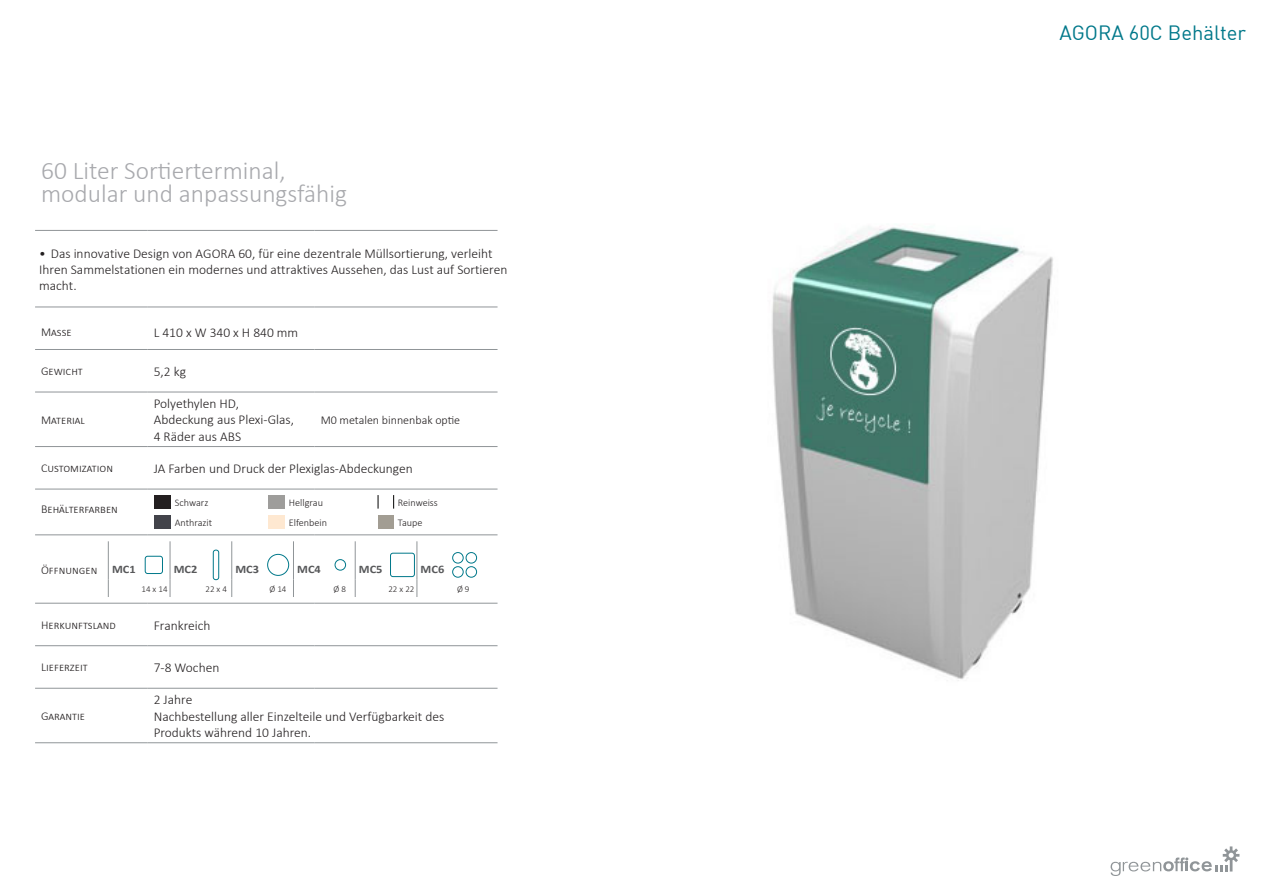
<style>
.page{position:relative;width:1263px;height:893px;background:#fff}
.page>*{position:absolute;margin:0;border:0;box-sizing:border-box;transform-origin:0 0}
.t1{font:300 25.5px/22.5px "Calibri";color:#a8a9ad}
.t2{font:20.25px "DIN";color:#00788a}
.t3{font:300 13.5px/16.2px "Calibri";color:#231f20}
.t4{font:300 12px "Calibri";color:#231f20}
.t5{font:700 11.55px "Calibri";color:#57585a;scale:1.08 1}
.t6{font:300 10.2px "Calibri";color:#231f20}
.t7{font:300 9px "Calibri";color:#231f20}
.s1{font-weight:700;font-size:11.55px;color:#57585a}
</style>
<div class="page">
<hr style="left:35px;top:230px;width:113px;height:1px;background:#909598">
<hr style="left:148px;top:230px;width:167px;height:1px;background:#909598">
<hr style="left:315px;top:230px;width:182px;height:1px;background:#909598">
<hr style="left:35px;top:307px;width:113px;height:1px;background:#909598">
<hr style="left:148px;top:307px;width:167px;height:1px;background:#909598">
<hr style="left:315px;top:307px;width:182px;height:1px;background:#909598">
<hr style="left:35px;top:349px;width:113px;height:1px;background:#909598">
<hr style="left:148px;top:349px;width:167px;height:1px;background:#909598">
<hr style="left:315px;top:349px;width:182px;height:1px;background:#909598">
<hr style="left:35px;top:392px;width:113px;height:1px;background:#909598">
<hr style="left:148px;top:392px;width:167px;height:1px;background:#909598">
<hr style="left:315px;top:392px;width:182px;height:1px;background:#909598">
<hr style="left:35px;top:446px;width:113px;height:1px;background:#909598">
<hr style="left:148px;top:446px;width:167px;height:1px;background:#909598">
<hr style="left:315px;top:446px;width:182px;height:1px;background:#909598">
<hr style="left:35px;top:489px;width:113px;height:1px;background:#909598">
<hr style="left:148px;top:489px;width:167px;height:1px;background:#909598">
<hr style="left:315px;top:489px;width:182px;height:1px;background:#909598">
<hr style="left:35px;top:535px;width:113px;height:1px;background:#909598">
<hr style="left:148px;top:535px;width:167px;height:1px;background:#909598">
<hr style="left:315px;top:535px;width:182px;height:1px;background:#909598">
<hr style="left:35px;top:603px;width:113px;height:1px;background:#909598">
<hr style="left:148px;top:603px;width:167px;height:1px;background:#909598">
<hr style="left:315px;top:603px;width:182px;height:1px;background:#909598">
<hr style="left:35px;top:645px;width:113px;height:1px;background:#909598">
<hr style="left:148px;top:645px;width:167px;height:1px;background:#909598">
<hr style="left:315px;top:645px;width:182px;height:1px;background:#909598">
<hr style="left:35px;top:688px;width:113px;height:1px;background:#909598">
<hr style="left:148px;top:688px;width:167px;height:1px;background:#909598">
<hr style="left:315px;top:688px;width:182px;height:1px;background:#909598">
<hr style="left:35px;top:742px;width:113px;height:1px;background:#909598">
<hr style="left:148px;top:742px;width:167px;height:1px;background:#909598">
<hr style="left:315px;top:742px;width:182px;height:1px;background:#909598">
<div style="left:154px;top:495px;width:17px;height:14px;background:#231f20"></div>
<div style="left:269px;top:495px;width:16px;height:14px;background:#9e9d9b"></div>
<div style="left:154px;top:515px;width:17px;height:14px;background:#42434a"></div>
<div style="left:269px;top:515px;width:16px;height:14px;background:#fee8d1"></div>
<div style="left:378px;top:515px;width:16px;height:14px;background:#a29d93"></div>
<svg style="left:378px;top:495px;width:1px;height:14px"></svg>
<svg style="left:393px;top:495px;width:1px;height:14px"></svg>
<div style="left:145px;top:556px;width:18px;height:18px;border:1px solid #00788a;border-radius:2px"></div>
<div style="left:390px;top:553px;width:24px;height:24px;border:1px solid #00788a;border-radius:2px"></div>
<div style="left:213px;top:550px;width:6px;height:30px;border:1px solid #00788a;border-radius:2px"></div>
<hr style="left:108px;top:541px;width:1px;height:38px;background:#909598">
<svg style="left:108px;top:579px;width:1px;height:18px"></svg>
<hr style="left:170px;top:541px;width:1px;height:38px;background:#909598">
<hr style="left:231px;top:541px;width:1px;height:38px;background:#909598">
<hr style="left:293px;top:541px;width:1px;height:38px;background:#909598">
<hr style="left:355px;top:541px;width:1px;height:38px;background:#909598">
<hr style="left:417px;top:541px;width:1px;height:38px;background:#909598">
<svg style="left:170px;top:579px;width:1px;height:18px"></svg>
<svg style="left:231px;top:579px;width:1px;height:18px"></svg>
<svg style="left:293px;top:579px;width:1px;height:18px"></svg>
<svg style="left:355px;top:579px;width:1px;height:18px"></svg>
<svg style="left:417px;top:579px;width:1px;height:18px"></svg>
<div style="left:335px;top:559px;width:11px;height:11px;border:1px solid #00788a;border-radius:50%"></div>
<div style="left:453px;top:567px;width:10px;height:10px;border:1px solid #00788a;border-radius:50%"></div>
<div style="left:453px;top:552px;width:10px;height:11px;border:1px solid #00788a;border-radius:50%"></div>
<div style="left:466px;top:567px;width:11px;height:10px;border:1px solid #00788a;border-radius:50%"></div>
<div style="left:466px;top:552px;width:11px;height:11px;border:1px solid #00788a;border-radius:50%"></div>
<div style="left:267px;top:554px;width:22px;height:21px;border:1px solid #00788a;border-radius:50%"></div>
<img style="left:772px;top:226px;width:281px;height:455px">
<svg style="left:1110px;top:846px;width:129px;height:30px"></svg>
<h1 class="t1" style="left:41px;top:159px;width:307px">60 Liter Sortierterminal, modular und anpassungsfähig</h1>
<p class="t3" style="left:39px;top:245px;width:470px">• Das innovative Design von AGORA 60, für eine dezentrale Müllsortierung, verleiht<br>Ihren Sammelstationen ein modernes und attraktives Aussehen, das Lust auf Sortieren macht.</p>
<p class="t4" style="left:41px;top:325px;width:32px">Masse</p>
<p class="t3" style="left:154px;top:324px;width:146px">L 410 x W 340 x H 840 mm</p>
<p class="t4" style="left:41px;top:364px;width:43px">Gewicht</p>
<p class="t3" style="left:154px;top:363px;width:34px">5,2 kg</p>
<p class="t4" style="left:41px;top:412px;width:45px">Material</p>
<p class="t3" style="left:154px;top:395px;width:142px">Polyethylen HD,<br>Abdeckung aus Plexi-Glas,<br>4 Räder aus ABS</p>
<p class="t4" style="left:321px;top:412px;width:141px">M0 metalen binnenbak optie</p>
<p class="t4" style="left:41px;top:461px;width:74px">Customization</p>
<p class="t3" style="left:154px;top:460px;width:261px">JA Farben und Druck der Plexiglas-Abdeckungen</p>
<p class="t4" style="left:41px;top:502px;width:78px">Behälterfarben</p>
<p class="t6" style="left:175px;top:496px;width:35px">Schwarz</p>
<p class="t6" style="left:289px;top:496px;width:36px">Hellgrau</p>
<p class="t6" style="left:398px;top:496px;width:41px">Reinweiss</p>
<p class="t6" style="left:175px;top:516px;width:39px">Anthrazit</p>
<p class="t6" style="left:289px;top:516px;width:40px">Elfenbein</p>
<p class="t6" style="left:398px;top:516px;width:26px">Taupe</p>
<p class="t4" style="left:41px;top:562px;width:96px">Öffnungen <span class="s1">MC1</span></p>
<p class="t5" style="left:174px;top:563px;width:23px">MC2</p>
<p class="t5" style="left:235px;top:563px;width:23px">MC3</p>
<p class="t5" style="left:297px;top:563px;width:23px">MC4</p>
<p class="t5" style="left:359px;top:563px;width:23px">MC5</p>
<p class="t5" style="left:421px;top:563px;width:23px">MC6</p>
<p class="t7" style="left:141px;top:585px;width:28px">14 x 14</p>
<p class="t7" style="left:205px;top:585px;width:23px">22 x 4</p>
<p class="t7" style="left:269px;top:585px;width:19px">Ø 14</p>
<p class="t7" style="left:333px;top:583px;width:14px">Ø 8</p>
<p class="t7" style="left:388px;top:585px;width:28px">22 x 22</p>
<p class="t7" style="left:457px;top:585px;width:14px">Ø 9</p>
<p class="t4" style="left:41px;top:617px;width:76px">Herkunftsland</p>
<p class="t3" style="left:154px;top:617px;width:58px">Frankreich</p>
<p class="t4" style="left:41px;top:660px;width:48px">Lieferzeit</p>
<p class="t3" style="left:154px;top:659px;width:67px">7-8 Wochen</p>
<p class="t4" style="left:41px;top:709px;width:45px">Garantie</p>
<p class="t3" style="left:154px;top:692px;width:292px">2 Jahre<br>Nachbestellung aller Einzelteile und Verfügbarkeit des<br>Produkts während 10 Jahren.</p>
<h2 class="t2" style="left:1059px;top:22px;width:188px">AGORA 60C Behälter</h2>
</div>
